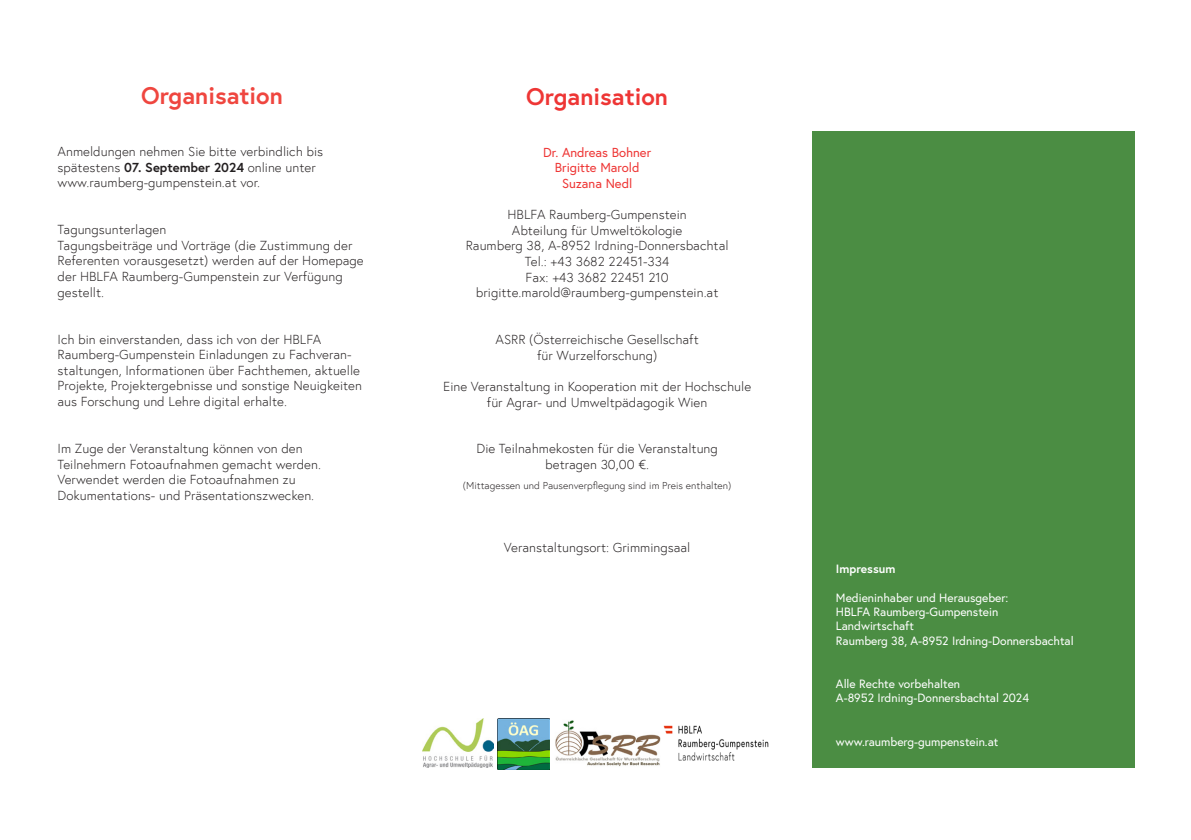
<style>
.page{position:relative;width:1191px;height:840px;background:#fff}
.page>*{position:absolute;margin:0;border:0;box-sizing:border-box;transform-origin:0 0}
.t1{font:700 24px "Europa Austria";color:#ef463f}
.t2{font:700 24px "Europa Austria";color:#ee3635}
.t3{font:300 13px/15.6px "Europa Austria";color:#231f20}
.t4{font:13px "Europa Austria";color:#ee3635}
.t5{font:12px "Europa Austria";color:#fff}
.t6{font:700 12px "Europa Austria";color:#fff}
.t7{font:300 10px "Europa Austria";color:#231f20}
.s1{font-weight:700}
</style>
<div class="page">
<div style="left:812px;top:131px;width:322px;height:636px;background:#4b8d43"></div>
<img style="left:555px;top:720px;width:105px;height:47px">
<img style="left:423px;top:718px;width:70px;height:49px">
<img style="left:663px;top:725px;width:105px;height:36px">
<img style="left:497px;top:718px;width:52px;height:51px">
<p class="t1" style="left:141px;top:80px;width:143px">Organisation</p>
<p class="t3" style="left:58px;top:143px;width:267px">Anmeldungen nehmen Sie bitte verbindlich bis</p>
<p class="t3" style="left:58px;top:159px;width:260px">spätestens <span class="s1">07. September 2024</span> online unter</p>
<p class="t3" style="left:58px;top:175px;width:204px">www.raumberg-gumpenstein.at vor.</p>
<p class="t3" style="left:58px;top:221px;width:110px">Tagungsunterlagen</p>
<p class="t3" style="left:58px;top:237px;width:308px">Tagungsbeiträge und Vorträge (die Zustimmung der Referenten vorausgesetzt) werden auf der Homepage der HBLFA Raumberg-Gumpenstein zur Verfügung gestellt.</p>
<p class="t3" style="left:58px;top:331px;width:306px">Ich bin einverstanden, dass ich von der HBLFA Raumberg-Gumpenstein Einladungen zu Fachveran&shy;staltungen, Informationen über Fachthemen, aktuelle Projekte, Projektergebnisse und sonstige Neuigkeiten aus Forschung und Lehre digital erhalte.</p>
<p class="t3" style="left:58px;top:440px;width:247px">Im Zuge der Veranstaltung können von den</p>
<p class="t3" style="left:58px;top:455px;width:265px">Teilnehmern Fotoaufnahmen gemacht werden.</p>
<p class="t3" style="left:58px;top:471px;width:240px">Verwendet werden die Fotoaufnahmen zu</p>
<p class="t3" style="left:58px;top:487px;width:258px">Dokumentations- und Präsentationszwecken.</p>
<p class="t2" style="left:526px;top:80px;width:143px">Organisation</p>
<p class="t4" style="left:543px;top:144px;width:109px">Dr. Andreas Bohner</p>
<p class="t4" style="left:555px;top:159px;width:86px">Brigitte Marold</p>
<p class="t4" style="left:562px;top:175px;width:72px">Suzana Nedl</p>
<p class="t3" style="left:507px;top:206px;width:181px">HBLFA Raumberg-Gumpenstein</p>
<p class="t3" style="left:512px;top:222px;width:172px">Abteilung für Umweltökologie</p>
<p class="t3" style="left:466px;top:238px;width:264px">Raumberg 38, A-8952 Irdning-Donnersbachtal</p>
<p class="t3" style="left:525px;top:253px;width:146px">Tel.: +43 3682 22451-334</p>
<p class="t3" style="left:525px;top:269px;width:145px">Fax: +43 3682 22451 210</p>
<p class="t3" style="left:476px;top:284px;width:244px">brigitte.marold@raumberg-gumpenstein.at</p>
<p class="t3" style="left:495px;top:331px;width:205px">ASRR (Österreichische Gesellschaft</p>
<p class="t3" style="left:537px;top:347px;width:122px">für Wurzelforschung)</p>
<p class="t3" style="left:443px;top:378px;width:309px">Eine Veranstaltung in Kooperation mit der Hochschule</p>
<p class="t3" style="left:487px;top:394px;width:222px">für Agrar- und Umweltpädagogik Wien</p>
<p class="t3" style="left:476px;top:440px;width:243px">Die Teilnahmekosten für die Veranstaltung</p>
<p class="t3" style="left:545px;top:456px;width:105px">betragen 30,00 €.</p>
<p class="t7" style="left:463px;top:479px;width:270px">(Mittagessen und Pausenverpflegung sind im Preis enthalten)</p>
<p class="t3" style="left:504px;top:539px;width:188px">Veranstaltungsort: Grimmingsaal</p>
<p class="t6" style="left:836px;top:560px;width:61px">Impressum</p>
<p class="t5" style="left:836px;top:589px;width:174px">Medieninhaber und Herausgeber:</p>
<p class="t5" style="left:836px;top:603px;width:164px">HBLFA Raumberg-Gumpenstein</p>
<p class="t5" style="left:836px;top:618px;width:79px">Landwirtschaft</p>
<p class="t5" style="left:836px;top:632px;width:239px">Raumberg 38, A-8952 Irdning-Donnersbachtal</p>
<p class="t5" style="left:836px;top:675px;width:126px">Alle Rechte vorbehalten</p>
<p class="t5" style="left:836px;top:690px;width:195px">A-8952 Irdning-Donnersbachtal 2024</p>
<p class="t5" style="left:836px;top:733px;width:164px">www.raumberg-gumpenstein.at</p>
</div>
